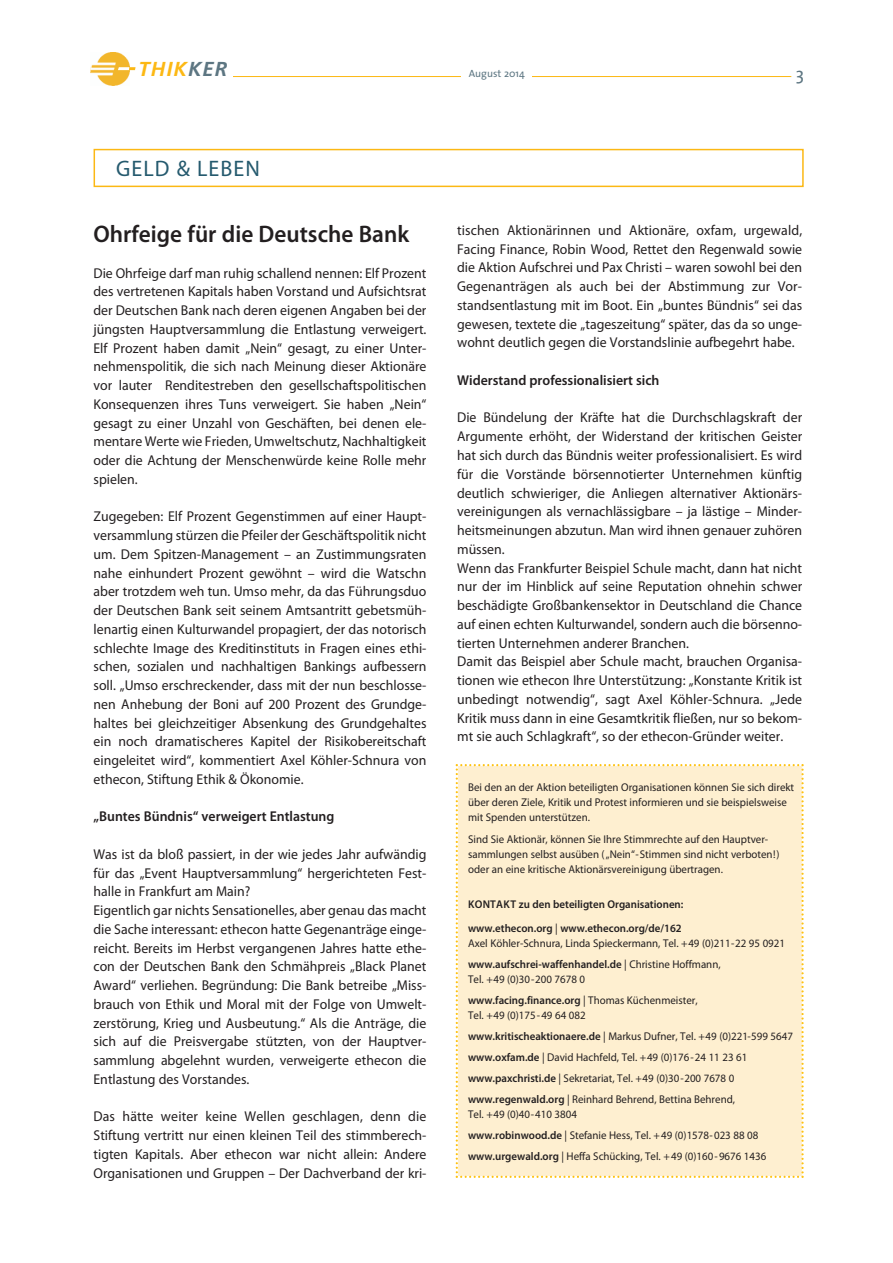
<style>
.page{position:relative;width:893px;height:1263px;background:#fff}
.page>*{position:absolute;margin:0;border:0;box-sizing:border-box;transform-origin:0 0}
.t1{font:600 24px "Myriad Pro";color:#231f20}
.t2{font:22.5px "Myriad Pro";letter-spacing:.045em;color:#255a6e}
.t3{font:italic 700 20.25px "Frutiger";letter-spacing:.055em;color:#fcb814}
.t4{font:18px "The Sans";color:#5d7682}
.t5{font:14.25px/18.8px "Myriad Pro";color:#231f20;text-align:justify}
.t6{font:600 14.25px "Myriad Pro";color:#231f20}
.t7{font:11.25px/21px "Myriad Pro";color:#231f20}
.t8{font:600 11.25px/24px "Myriad Pro";color:#231f20}
.t9{font:10.5px "The Sans";color:#5d7682}
.s1{color:#5d7682}
.s2{font-weight:400}
.s3{font-weight:600}
</style>
<div class="page">
<div style="left:94px;top:149px;width:710px;height:38px;border:2px solid #fcb814"></div>
<div style="left:456px;top:764px;width:348px;height:414px;background:#feefd0"></div>
<hr style="left:233px;top:76px;width:558px;height:1px;background:#fcb814">
<img style="left:90px;top:52px;width:39px;height:33px">
<svg style="left:118px;top:67px;width:18px;height:3px"></svg>
<div style="left:462px;top:68px;width:70px;height:24px;background:#fff"></div>
<h3 class="t3" style="left:139px;top:61px;width:90px">THIK<span class="s1">KER</span></h3>
<h2 class="t2" style="left:116px;top:160px;width:145px">GELD &amp; LEBEN</h2>
<h1 class="t1" style="left:94px;top:225px;width:317px">Ohrfeige für die Deutsche Bank</h1>
<p class="t5" style="left:94px;top:264px;width:334px">Die Ohrfeige darf man ruhig schallend nennen: Elf Prozent des vertretenen Kapitals haben Vorstand und Aufsichtsrat der Deutschen Bank nach deren eigenen Angaben bei der jüngsten Hauptversammlung die Entlastung verweigert.<br>Elf Prozent haben damit „Nein“ gesagt, zu einer Unter&shy;nehmenspolitik, die sich nach Meinung dieser Aktionäre vor lauter Renditestreben den gesellschaftspolitischen Konsequenzen ihres Tuns verweigert. Sie haben „Nein“ gesagt zu einer Unzahl von Geschäften, bei denen ele&shy;mentare Werte wie Frieden, Umweltschutz, Nachhaltigkeit oder die Achtung der Menschenwürde keine Rolle mehr spielen.</p>
<p class="t5" style="left:94px;top:508px;width:334px">Zugegeben: Elf Prozent Gegenstimmen auf einer Haupt&shy;versammlung stürzen die Pfeiler der Geschäftspolitik nicht um. Dem Spitzen-Management – an Zustimmungsraten nahe einhundert Prozent gewöhnt – wird die Watschn aber trotzdem weh tun. Umso mehr, da das Führungsduo der Deutschen Bank seit seinem Amtsantritt gebetsmüh&shy;lenartig einen Kulturwandel propagiert, der das notorisch schlechte Image des Kreditinstituts in Fragen eines ethi&shy;schen, sozialen und nachhaltigen Bankings aufbessern soll. „Umso erschreckender, dass mit der nun beschlosse&shy;nen Anhebung der Boni auf 200 Prozent des Grundge&shy;haltes bei gleichzeitiger Absenkung des Grundgehaltes ein noch dramatischeres Kapitel der Risikobereitschaft eingeleitet wird“, kommentiert Axel Köhler-Schnura von ethecon, Stiftung Ethik &amp; Ökonomie.</p>
<p class="t6" style="left:94px;top:811px;width:242px">„Buntes Bündnis“ verweigert Entlastung</p>
<p class="t5" style="left:94px;top:846px;width:334px;text-align:left">Was ist da bloß passiert, in der wie jedes Jahr aufwändig für das „Event Hauptversammlung“ hergerichteten Fest&shy;halle in Frankfurt am Main?<br>Eigentlich gar nichts Sensationelles, aber genau das macht die Sache interessant: ethecon hatte Gegenanträge einge&shy;reicht. Bereits im Herbst vergangenen Jahres hatte ethe&shy;con der Deutschen Bank den Schmähpreis „Black Planet Award“ verliehen. Begründung: Die Bank betreibe „Miss&shy;brauch von Ethik und Moral mit der Folge von Umwelt&shy;zerstörung, Krieg und Ausbeutung.“ Als die Anträge, die sich auf die Preisvergabe stützten, von der Hauptver&shy;sammlung abgelehnt wurden, verweigerte ethecon die Entlastung des Vorstandes.</p>
<p class="t5" style="left:94px;top:1108px;width:334px">Das hätte weiter keine Wellen geschlagen, denn die Stiftung vertritt nur einen kleinen Teil des stimmberech&shy;tigten Kapitals. Aber ethecon war nicht allein: Andere Organisationen und Gruppen – Der Dachverband der kri-</p>
<p class="t9" style="left:469px;top:70px;width:58px">August 2014</p>
<p class="t4" style="left:796px;top:67px;width:10px">3</p>
<p class="t5" style="left:457px;top:222px;width:346px">tischen Aktionärinnen und Aktionäre, oxfam, urgewald, Facing Finance, Robin Wood, Rettet den Regenwald sowie die Aktion Aufschrei und Pax Christi – waren sowohl bei den Gegenanträgen als auch bei der Abstimmung zur Vor&shy;standsentlastung mit im Boot. Ein „buntes Bündnis“ sei das gewesen, textete die „tageszeitung“ später, das da so unge&shy;wohnt deutlich gegen die Vorstandslinie aufbegehrt habe.</p>
<p class="t6" style="left:457px;top:375px;width:204px">Widerstand professionalisiert sich</p>
<p class="t5" style="left:457px;top:409px;width:346px;text-align:left">Die Bündelung der Kräfte hat die Durchschlagskraft der Argumente erhöht, der Widerstand der kritischen Geister hat sich durch das Bündnis weiter professionalisiert. Es wird für die Vorstände börsennotierter Unternehmen künftig deutlich schwieriger, die Anliegen alternativer Aktionärs&shy;vereinigungen als vernachlässigbare – ja lästige – Minder&shy;heitsmeinungen abzutun. Man wird ihnen genauer zuhören müssen.<br>Wenn das Frankfurter Beispiel Schule macht, dann hat nicht nur der im Hinblick auf seine Reputation ohnehin schwer beschädigte Großbankensektor in Deutschland die Chance auf einen echten Kulturwandel, sondern auch die börsenno&shy;tierten Unternehmen anderer Branchen.<br>Damit das Beispiel aber Schule macht, brauchen Organisa&shy;tionen wie ethecon Ihre Unterstützung: „Konstante Kritik ist unbedingt notwendig“, sagt Axel Köhler-Schnura. „Jede Kritik muss dann in eine Gesamtkritik fließen, nur so bekom&shy;mt sie auch Schlagkraft“, so der ethecon-Gründer weiter.</p>
<p class="t7" style="left:468px;top:780px;width:328px;line-height:15px">Bei den an der Aktion beteiligten Organisationen können Sie sich direkt über deren Ziele, Kritik und Protest informieren und sie beispielsweise mit Spenden unterstützen.</p>
<p class="t7" style="left:468px;top:833px;width:313px;line-height:15px">Sind Sie Aktionär, können Sie Ihre Stimmrechte auf den Hauptver&shy;sammlungen selbst ausüben („Nein“-Stimmen sind nicht verboten!) oder an eine kritische Aktionärsvereinigung übertragen.</p>
<p class="t8" style="left:468px;top:893px;width:217px">KONTAKT zu den beteiligten Organisationen: www.ethecon.org <span class="s2">|</span> www.ethecon.org/de/162</p>
<p class="t7" style="left:468px;top:933px;width:318px">Axel Köhler-Schnura, Linda Spieckermann, Tel. +49 (0)211-22 95 0921 <span class="s3">www.aufschrei-waffenhandel.de</span> | Christine Hoffmann,</p>
<p class="t7" style="left:468px;top:969px;width:231px">Tel. +49 (0)30-200 7678 0 <span class="s3">www.facing.finance.org</span> | Thomas Küchenmeister,</p>
<p class="t7" style="left:468px;top:1005px;width:326px">Tel. +49 (0)175-49 64 082<br><span class="s3">www.kritischeaktionaere.de</span> | Markus Dufner, Tel. +49 (0)221-599 5647 <span class="s3">www.oxfam.de</span> | David Hachfeld, Tel. +49 (0)176-24 11 23 61 <span class="s3">www.paxchristi.de</span> | Sekretariat, Tel. +49 (0)30-200 7678 0 <span class="s3">www.regenwald.org</span> | Reinhard Behrend, Bettina Behrend,</p>
<p class="t7" style="left:468px;top:1104px;width:300px">Tel. +49 (0)40-410 3804<br><span class="s3">www.robinwood.de</span> | Stefanie Hess, Tel. +49 (0)1578-023 88 08 <span class="s3">www.urgewald.org</span> | Heffa Schücking, Tel. +49 (0)160-9676 1436</p>
</div>
